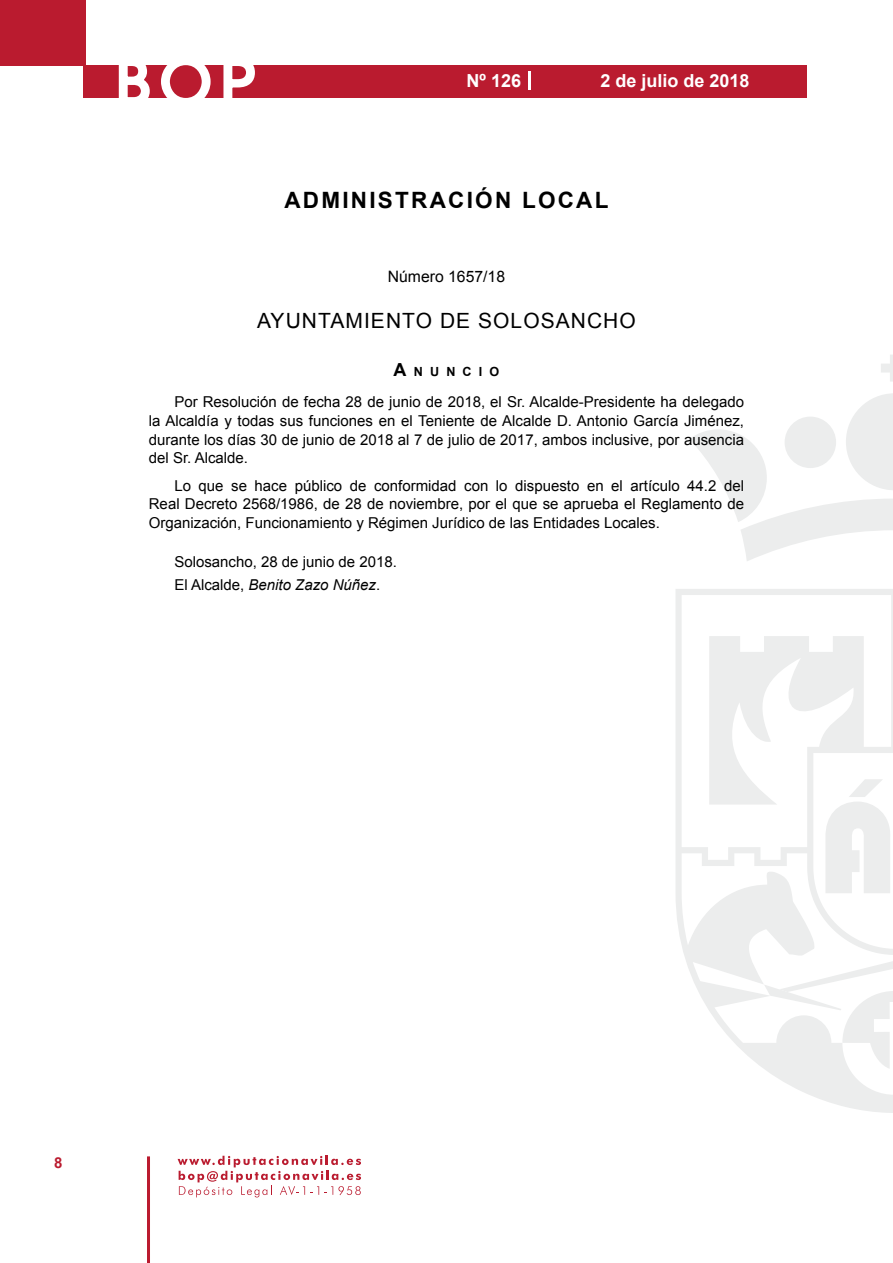
<style>
.page{position:relative;width:893px;height:1263px;background:#fff}
.page>*{position:absolute;margin:0;border:0;box-sizing:border-box;transform-origin:0 0}
.t1{font:500 61.5px "Avant Garde";color:#fff}
.t2{font:700 22.5px "Arial";letter-spacing:.1em;color:#000}
.t3{font:21px "Arial";letter-spacing:.05em;color:#000}
.t4{font:700 18px "Arial";color:#fff}
.t5{font:15.75px "Arial";color:#000}
.t6{font:15px/18.8px "Arial";color:#000;text-align:justify}
.t7{font:700 15px "Arial";color:#ba1b2f}
.t8{font:700 12.6px "Arial";letter-spacing:.57em;color:#000}
.s1{font-size:18px}
.s2{font-style:italic}
</style>
<div class="page">
<svg style="left:178px;top:1156px;width:183px;height:41px"></svg>
<hr style="left:147px;top:1156px;width:3px;height:107px;background:#ba1b2f">
<div style="left:0;top:0;width:85px;height:66px;background:#ba1b2f"></div>
<div style="left:84px;top:65px;width:723px;height:33px;background:#ba1b2f"></div>
<svg style="left:118px;top:65px;width:32px;height:33px"></svg>
<svg style="left:161px;top:65px;width:50px;height:33px"></svg>
<svg style="left:223px;top:65px;width:32px;height:33px"></svg>
<svg style="left:529px;top:71px;width:2px;height:19px"></svg>
<svg style="left:881px;top:355px;width:12px;height:27px"></svg>
<svg style="left:690px;top:393px;width:203px;height:168px"></svg>
<svg style="left:676px;top:589px;width:217px;height:524px"></svg>
<svg style="left:764px;top:984px;width:129px;height:86px"></svg>
<svg style="left:825px;top:779px;width:66px;height:114px"></svg>
<h1 class="t1" style="left:115px;top:44px;width:141px">BOP</h1>
<p class="t4" style="left:467px;top:69px;width:56px">Nº 126</p>
<p class="t4" style="left:600px;top:69px;width:151px">2 de julio de 2018</p>
<h2 class="t2" style="left:284px;top:185px;width:325px">ADMINISTRACIÓN LOCAL</h2>
<p class="t5" style="left:388px;top:266px;width:119px">Número 1657/18</p>
<h3 class="t3" style="left:257px;top:307px;width:380px">AYUNTAMIENTO DE SOLOSANCHO</h3>
<p class="t8" style="left:394px;top:363px;width:107px"><span class="s1">A</span>NUNCIO</p>
<p class="t6" style="left:149px;top:392px;width:597px;text-indent:26px">Por Resolución de fecha 28 de junio de 2018, el Sr. Alcalde-Presidente ha delegado la Alcaldía y todas sus funciones en el Teniente de Alcalde D. Antonio García Jiménez, durante los días 30 de junio de 2018 al 7 de julio de 2017, ambos inclusive, por ausencia del Sr. Alcalde.</p>
<p class="t6" style="left:149px;top:476px;width:597px;text-indent:26px">Lo que se hace público de conformidad con lo dispuesto en el artículo 44.2 del Real Decreto 2568/1986, de 28 de noviembre, por el que se aprueba el Reglamento de Organización, Funcionamiento y Régimen Jurídico de las Entidades Locales.</p>
<p class="t6" style="left:174px;top:551px;width:224px;line-height:22.2px">Solosancho, 28 de junio de 2018.<br>El Alcalde, <span class="s2">Benito Zazo Núñez</span>.</p>
<p class="t7" style="left:54px;top:1153px;width:10px">8</p>
</div>
